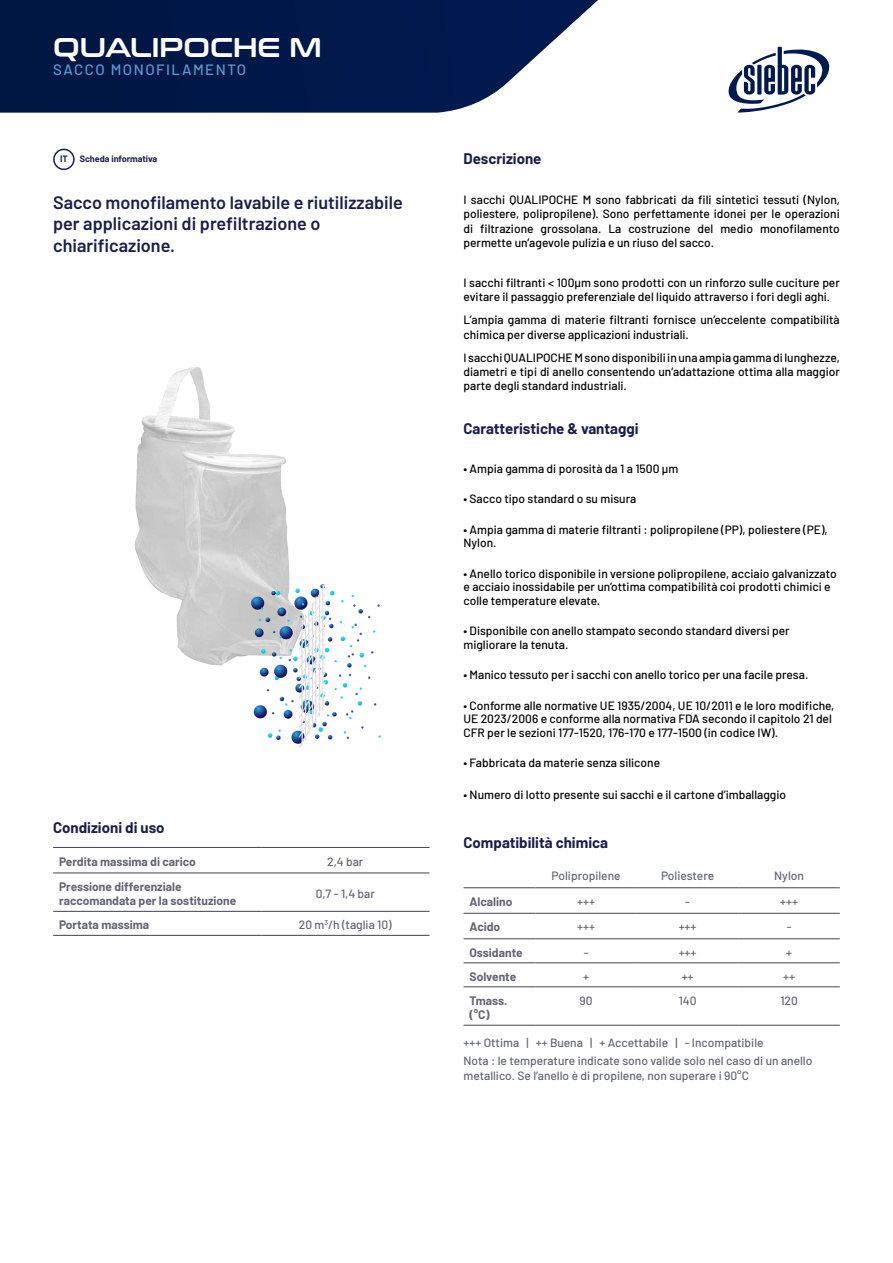
<style>
.page{position:relative;width:893px;height:1263px;background:#fff}
.page>*{position:absolute;margin:0;border:0;box-sizing:border-box;transform-origin:0 0}
.t1{font:27px "Conthrax Sb";color:#fff}
.t2{font:600 18px/21.6px "Barlow";color:#181f4e}
.t3{font:700 15px "Barlow";color:#181f4e}
.t4{font:500 15px "Barlow";letter-spacing:.1em;color:#5b9bd5}
.t5{font:500 12px/14.4px "Barlow";color:#000}
.t6{font:500 12px/18.6px "Barlow";color:#646473}
.t7{font:700 12px/14.4px "Barlow";color:#646473}
.t8{font:700 9px "Barlow";color:#181f4e}
</style>
<div class="page">
<hr style="left:463px;top:887px;width:72px;height:1px;background:#464646">
<hr style="left:535px;top:887px;width:102px;height:1px;background:#464646">
<hr style="left:637px;top:887px;width:101px;height:1px;background:#464646">
<hr style="left:738px;top:887px;width:102px;height:1px;background:#464646">
<hr style="left:463px;top:913px;width:72px;height:1px;background:#464646">
<hr style="left:535px;top:913px;width:102px;height:1px;background:#464646">
<hr style="left:637px;top:913px;width:101px;height:1px;background:#464646">
<hr style="left:738px;top:913px;width:102px;height:1px;background:#464646">
<hr style="left:463px;top:938px;width:72px;height:1px;background:#464646">
<hr style="left:535px;top:938px;width:102px;height:1px;background:#464646">
<hr style="left:637px;top:938px;width:101px;height:1px;background:#464646">
<hr style="left:738px;top:938px;width:102px;height:1px;background:#464646">
<hr style="left:463px;top:962px;width:72px;height:1px;background:#464646">
<hr style="left:535px;top:962px;width:102px;height:1px;background:#464646">
<hr style="left:637px;top:962px;width:101px;height:1px;background:#464646">
<hr style="left:738px;top:962px;width:102px;height:1px;background:#464646">
<hr style="left:463px;top:986px;width:72px;height:1px;background:#464646">
<hr style="left:535px;top:986px;width:102px;height:1px;background:#464646">
<hr style="left:637px;top:986px;width:101px;height:1px;background:#464646">
<hr style="left:738px;top:986px;width:102px;height:1px;background:#464646">
<hr style="left:463px;top:1025px;width:72px;height:1px;background:#464646">
<hr style="left:535px;top:1025px;width:102px;height:1px;background:#464646">
<hr style="left:637px;top:1025px;width:101px;height:1px;background:#464646">
<hr style="left:738px;top:1025px;width:102px;height:1px;background:#464646">
<img style="left:134px;top:367px;width:247px;height:380px">
<div style="left:53px;top:149px;width:22px;height:21px;border:2px solid #181f4e;border-radius:50%"></div>
<hr style="left:53px;top:847px;width:208px;height:1px;background:#414150">
<hr style="left:261px;top:847px;width:168px;height:1px;background:#414150">
<hr style="left:53px;top:872px;width:208px;height:1px;background:#414150">
<hr style="left:261px;top:872px;width:168px;height:1px;background:#414150">
<hr style="left:53px;top:911px;width:208px;height:1px;background:#414150">
<hr style="left:261px;top:911px;width:168px;height:1px;background:#414150">
<hr style="left:53px;top:935px;width:208px;height:1px;background:#414150">
<hr style="left:261px;top:935px;width:168px;height:1px;background:#414150">
<svg style="left:0;top:0;width:598px;height:113px;background:#1b315c"></svg>
<svg style="left:729px;top:47px;width:100px;height:66px"></svg>
<h1 class="t1" style="left:53px;top:27px;width:270px">QUALIPOCHE M</h1>
<p class="t4" style="left:53px;top:59px;width:195px">SACCO MONOFILAMENTO</p>
<p class="t8" style="left:60px;top:152px;width:9px">IT</p>
<p class="t8" style="left:80px;top:152px;width:79px">Scheda informativa</p>
<h2 class="t2" style="left:53px;top:190px;width:351px">Sacco monofilamento lavabile e riutilizzabile per applicazioni di prefiltrazione o chiarificazione.</h2>
<p class="t3" style="left:53px;top:816px;width:113px">Condizioni di uso</p>
<p class="t7" style="left:59px;top:854px;width:138px">Perdita massima di carico</p>
<p class="t6" style="left:327px;top:851px;width:38px">2,4 bar</p>
<p class="t7" style="left:59px;top:878px;width:179px">Pressione differenziale raccomandata per la sostituzione</p>
<p class="t6" style="left:316px;top:883px;width:61px">0,7 - 1,4 bar</p>
<p class="t7" style="left:59px;top:917px;width:91px">Portata massima</p>
<p class="t6" style="left:299px;top:915px;width:94px">20 m<sup>3</sup>/h (taglia 10)</p>
<p class="t3" style="left:463px;top:147px;width:79px">Descrizione</p>
<p class="t5" style="left:463px;top:191px;width:378px;text-align:justify">I sacchi QUALIPOCHE M sono fabbricati da fili sintetici tessuti (Nylon, poliestere, polipropilene). Sono perfettamente idonei per le operazioni di filtrazione grossolana. La costruzione del medio monofilamento permette un’agevole pulizia e un riuso del sacco.</p>
<p class="t5" style="left:463px;top:274px;width:378px">I sacchi filtranti &lt; 100µm sono prodotti con un rinforzo sulle cuciture per evitare il passaggio preferenziale del liquido attraverso i fori degli aghi.</p>
<p class="t5" style="left:463px;top:312px;width:378px">L’ampia gamma di materie filtranti fornisce un’eccelente compatibilità chimica per diverse applicazioni industriali.</p>
<p class="t5" style="left:463px;top:349px;width:378px;text-align:justify">I sacchi QUALIPOCHE M sono disponibili in una ampia gamma di lunghezze, diametri e tipi di anello consentendo un’adattazione ottima alla maggior parte degli standard industriali.</p>
<p class="t3" style="left:463px;top:417px;width:177px">Caratteristiche &amp; vantaggi</p>
<p class="t5" style="left:463px;top:460px;width:216px">• Ampia gamma di porosità da 1 a 1500 µm</p>
<p class="t5" style="left:463px;top:491px;width:174px">• Sacco tipo standard o su misura</p>
<p class="t5" style="left:463px;top:522px;width:366px;line-height:13.5px">• Ampia gamma di materie filtranti : polipropilene (PP), poliestere (PE),<br>Nylon.</p>
<p class="t5" style="left:463px;top:566px;width:375px;line-height:13.5px">• Anello torico disponibile in versione polipropilene, acciaio galvanizzato e acciaio inossidabile per un’ottima compatibilità coi prodotti chimici e colle temperature elevate.</p>
<p class="t5" style="left:463px;top:623px;width:328px;line-height:13.5px">• Disponibile con anello stampato secondo standard diversi per migliorare la tenuta.</p>
<p class="t5" style="left:463px;top:667px;width:346px">• Manico tessuto per i sacchi con anello torico per una facile presa.</p>
<p class="t5" style="left:463px;top:698px;width:372px;line-height:13.5px">• Conforme alle normative UE 1935/2004, UE 10/2011 e le loro modifiche,<br>UE 2023/2006 e conforme alla normativa FDA secondo il capitolo 21 del<br>CFR per le sezioni 177-1520, 176-170 e 177-1500 (in codice IW).</p>
<p class="t5" style="left:463px;top:755px;width:198px">• Fabbricata da materie senza silicone</p>
<p class="t5" style="left:463px;top:786px;width:324px">• Numero di lotto presente sui sacchi e il cartone d’imballaggio</p>
<p class="t3" style="left:463px;top:831px;width:146px">Compatibilità chimica</p>
<p class="t6" style="left:552px;top:866px;width:70px">Polipropilene</p>
<p class="t6" style="left:661px;top:866px;width:55px">Poliestere</p>
<p class="t6" style="left:774px;top:866px;width:31px">Nylon</p>
<p class="t7" style="left:469px;top:893px;width:44px">Alcalino</p>
<p class="t6" style="left:577px;top:891px;width:19px">+++</p>
<p class="t6" style="left:685px;top:891px;width:6px">-</p>
<p class="t6" style="left:780px;top:891px;width:19px">+++</p>
<p class="t7" style="left:469px;top:919px;width:32px">Acido</p>
<p class="t6" style="left:577px;top:917px;width:19px">+++</p>
<p class="t6" style="left:679px;top:917px;width:19px">+++</p>
<p class="t6" style="left:787px;top:917px;width:6px">-</p>
<p class="t7" style="left:469px;top:944px;width:55px">Ossidante</p>
<p class="t6" style="left:584px;top:942px;width:6px">-</p>
<p class="t6" style="left:679px;top:942px;width:19px">+++</p>
<p class="t6" style="left:786px;top:942px;width:7px">+</p>
<p class="t7" style="left:469px;top:968px;width:48px">Solvente</p>
<p class="t6" style="left:583px;top:966px;width:7px">+</p>
<p class="t6" style="left:682px;top:966px;width:13px">++</p>
<p class="t6" style="left:783px;top:966px;width:13px">++</p>
<p class="t7" style="left:469px;top:992px;width:39px">Tmass. (°C)</p>
<p class="t6" style="left:580px;top:990px;width:15px">90</p>
<p class="t6" style="left:679px;top:990px;width:19px">140</p>
<p class="t6" style="left:780px;top:990px;width:19px">120</p>
<p class="t6" style="left:463px;top:1032px;width:350px">+++ Ottima | ++ Buena | + Accettabile | - Incompatibile<br>Nota : le temperature indicate sono valide solo nel caso di un anello</p>
<p class="t6" style="left:463px;top:1065px;width:287px">metallico. Se l’anello è di propilene, non superare i 90°C</p>
</div>
